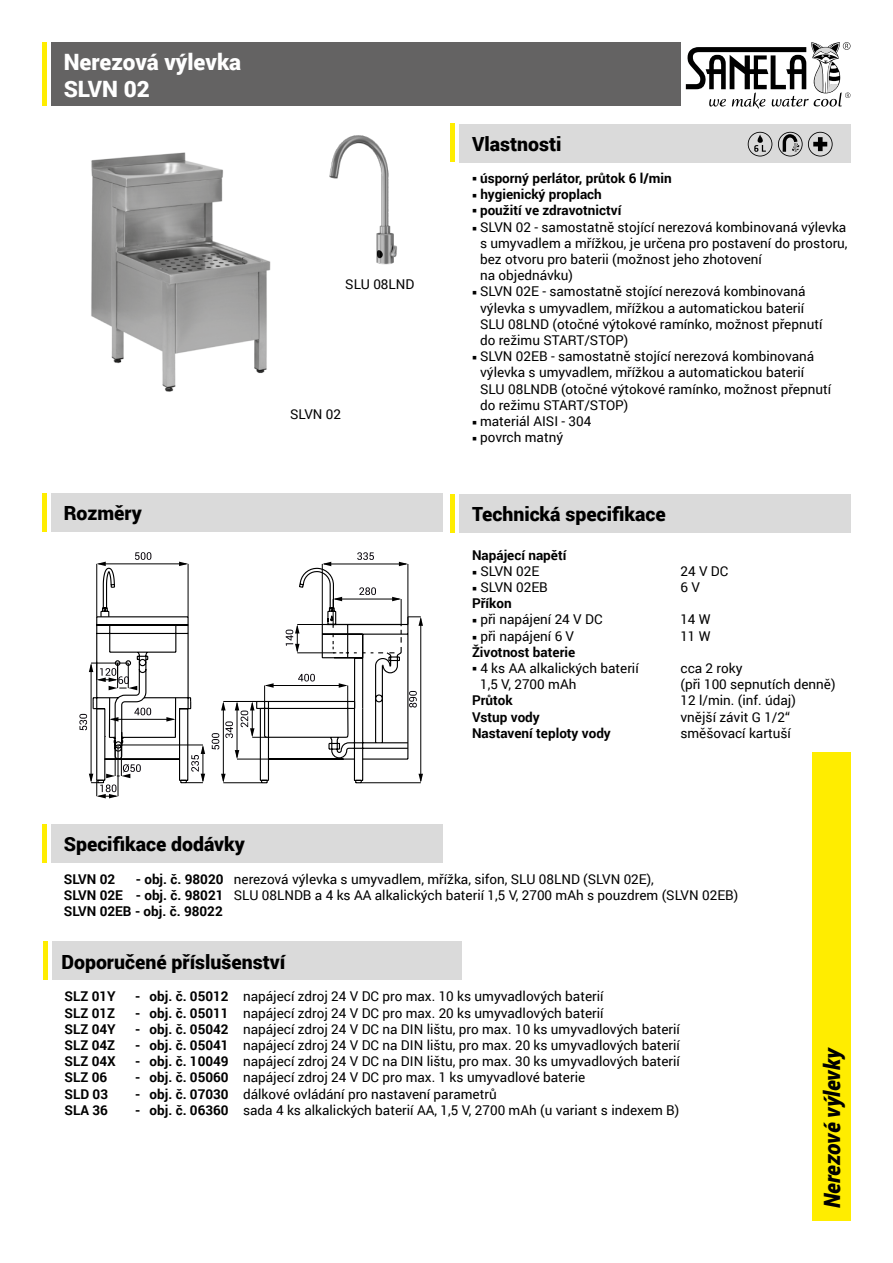
<style>
.page{position:relative;width:893px;height:1263px;background:#fff}
.page>*{position:absolute;margin:0;border:0;box-sizing:border-box;transform-origin:0 0}
.t1{font:900 22.5px/26.2px "Roboto";color:#fff}
.t2{font:italic 900 22.5px "Roboto";letter-spacing:-.01em;color:#000;scale:.95 1}
.t3{font:900 19.5px "Roboto";color:#000}
.t4{font:13.5px/16.2px "Roboto";color:#000}
.t5{font:700 13.5px "Roboto";color:#000}
.s1{font-weight:700}
</style>
<div class="page">
<div style="left:51px;top:43px;width:629px;height:63px;background:#646363"></div>
<div style="left:459px;top:124px;width:391px;height:38px;background:#dadada"></div>
<div style="left:51px;top:824px;width:391px;height:38px;background:#dadada"></div>
<div style="left:812px;top:752px;width:38px;height:468px;background:#ffed00"></div>
<hr style="left:43px;top:43px;width:4px;height:63px;background:#ffed00">
<hr style="left:43px;top:824px;width:4px;height:38px;background:#ffed00">
<hr style="left:451px;top:123px;width:4px;height:39px;background:#ffed00">
<div style="left:51px;top:493px;width:391px;height:38px;background:#dadada"></div>
<hr style="left:43px;top:493px;width:4px;height:38px;background:#ffed00">
<img style="left:91px;top:152px;width:180px;height:240px">
<img style="left:329px;top:135px;width:68px;height:130px">
<div style="left:459px;top:494px;width:391px;height:39px;background:#dadada"></div>
<hr style="left:451px;top:494px;width:4px;height:39px;background:#ffed00">
<div style="left:52px;top:942px;width:409px;height:38px;background:#dadada"></div>
<div style="left:43px;top:942px;width:5px;height:38px;background:#ffed00"></div>
<svg style="left:686px;top:42px;width:164px;height:67px"></svg>
<svg style="left:92px;top:616px;width:317px;height:168px"></svg>
<hr style="left:223px;top:782px;width:39px;height:1px;background:#000">
<hr style="left:223px;top:703px;width:1px;height:78px;background:#000">
<svg style="left:221px;top:774px;width:5px;height:9px"></svg>
<hr style="left:237px;top:759px;width:31px;height:1px;background:#000">
<hr style="left:266px;top:685px;width:80px;height:1px;background:#000">
<svg style="left:339px;top:683px;width:9px;height:18px"></svg>
<svg style="left:212px;top:683px;width:62px;height:76px"></svg>
<svg style="left:298px;top:674px;width:17px;height:7px"></svg>
<hr style="left:408px;top:564px;width:1px;height:60px;background:#000">
<hr style="left:324px;top:564px;width:82px;height:1px;background:#000">
<svg style="left:399px;top:562px;width:9px;height:4px"></svg>
<svg style="left:357px;top:552px;width:17px;height:8px"></svg>
<hr style="left:361px;top:782px;width:60px;height:1px;background:#000">
<hr style="left:420px;top:618px;width:1px;height:163px;background:#000">
<svg style="left:418px;top:774px;width:5px;height:9px"></svg>
<svg style="left:408px;top:616px;width:15px;height:10px"></svg>
<svg style="left:409px;top:691px;width:8px;height:16px"></svg>
<hr style="left:188px;top:564px;width:1px;height:53px;background:#000">
<hr style="left:98px;top:564px;width:88px;height:1px;background:#000">
<svg style="left:179px;top:562px;width:9px;height:4px"></svg>
<svg style="left:135px;top:552px;width:16px;height:8px"></svg>
<hr style="left:91px;top:665px;width:1px;height:116px;background:#000">
<svg style="left:89px;top:662px;width:48px;height:28px"></svg>
<svg style="left:79px;top:714px;width:8px;height:16px"></svg>
<hr style="left:111px;top:719px;width:63px;height:1px;background:#000">
<svg style="left:109px;top:717px;width:9px;height:20px"></svg>
<svg style="left:166px;top:717px;width:10px;height:20px"></svg>
<svg style="left:134px;top:708px;width:17px;height:7px"></svg>
<hr style="left:119px;top:745px;width:84px;height:1px;background:#000">
<svg style="left:186px;top:745px;width:19px;height:38px"></svg>
<hr style="left:121px;top:745px;width:1px;height:31px;background:#000">
<hr style="left:115px;top:745px;width:1px;height:31px;background:#000">
<hr style="left:118px;top:745px;width:1px;height:51px;background:#000">
<svg style="left:89px;top:764px;width:52px;height:34px"></svg>
<hr style="left:335px;top:599px;width:64px;height:1px;background:#000">
<svg style="left:392px;top:597px;width:10px;height:27px"></svg>
<svg style="left:359px;top:587px;width:17px;height:8px"></svg>
<svg style="left:286px;top:562px;width:56px;height:91px"></svg>
<svg style="left:97px;top:562px;width:19px;height:56px"></svg>
<svg style="left:778px;top:132px;width:55px;height:24px"></svg>
<svg style="left:748px;top:132px;width:24px;height:24px"></svg>
<h1 class="t1" style="left:64px;top:48px;width:179px">Nerezová výlevka<br>SLVN 02</h1>
<h2 class="t3" style="left:64px;top:499px;width:80px">Rozměry</h2>
<p class="t4" style="left:345px;top:275px;width:71px">SLU 08LND</p>
<p class="t4" style="left:290px;top:406px;width:53px">SLVN 02</p>
<h2 class="t3" style="left:64px;top:830px;width:183px">Specifikace dodávky</h2>
<h2 class="t3" style="left:472px;top:130px;width:91px">Vlastnosti</h2>
<p class="t5" style="left:472px;top:169px;width:201px">○ úsporný perlátor, průtok 6 l/min</p>
<p class="t5" style="left:472px;top:185px;width:131px">○ hygienický proplach</p>
<p class="t5" style="left:472px;top:201px;width:151px">○ použití ve zdravotnictví</p>
<p class="t4" style="left:480px;top:218px;width:369px;text-indent:-8px">○ SLVN 02 - samostatně stojící nerezová kombinovaná výlevka s umyvadlem a mřížkou, je určena pro postavení do prostoru, bez otvoru pro baterii (možnost jeho zhotovení<br>na objednávku)</p>
<p class="t4" style="left:480px;top:283px;width:344px;text-indent:-8px">○ SLVN 02E - samostatně stojící nerezová kombinovaná výlevka s umyvadlem, mřížkou a automatickou baterií SLU 08LND (otočné výtokové ramínko, možnost přepnutí do režimu START/STOP)</p>
<p class="t4" style="left:480px;top:348px;width:352px;text-indent:-8px">○ SLVN 02EB - samostatně stojící nerezová kombinovaná výlevka s umyvadlem, mřížkou a automatickou baterií SLU 08LNDB (otočné výtokové ramínko, možnost přepnutí do režimu START/STOP)</p>
<p class="t4" style="left:472px;top:413px;width:121px">○ materiál AISI - 304</p>
<p class="t4" style="left:472px;top:429px;width:93px">○ povrch matný</p>
<h2 class="t3" style="left:472px;top:501px;width:195px">Technická specifikace</h2>
<p class="t5" style="left:472px;top:545px;width:96px">Napájecí napětí</p>
<p class="t4" style="left:472px;top:562px;width:69px">○ SLVN 02E</p>
<p class="t4" style="left:680px;top:562px;width:49px">24 V DC</p>
<p class="t4" style="left:472px;top:579px;width:77px">○ SLVN 02EB</p>
<p class="t4" style="left:680px;top:579px;width:21px">6 V</p>
<p class="t5" style="left:472px;top:594px;width:41px">Příkon</p>
<p class="t4" style="left:472px;top:611px;width:132px">○ při napájení 24 V DC</p>
<p class="t4" style="left:680px;top:611px;width:32px">14 W</p>
<p class="t4" style="left:472px;top:627px;width:104px">○ při napájení 6 V</p>
<p class="t4" style="left:680px;top:627px;width:32px">11 W</p>
<p class="t5" style="left:472px;top:642px;width:105px">Životnost baterie</p>
<p class="t4" style="left:472px;top:660px;width:168px">○ 4 ks AA alkalických baterií</p>
<p class="t4" style="left:680px;top:660px;width:63px">cca 2 roky</p>
<p class="t4" style="left:480px;top:676px;width:98px">1,5 V, 2700 mAh</p>
<p class="t4" style="left:680px;top:676px;width:156px">(při 100 sepnutích denně)</p>
<p class="t5" style="left:472px;top:691px;width:42px">Průtok</p>
<p class="t4" style="left:680px;top:692px;width:117px">12 l/min. (inf. údaj)</p>
<p class="t5" style="left:472px;top:707px;width:69px">Vstup vody</p>
<p class="t4" style="left:680px;top:708px;width:111px">vnější závit G 1/2“</p>
<p class="t5" style="left:472px;top:723px;width:140px">Nastavení teploty vody</p>
<p class="t4" style="left:680px;top:724px;width:112px">směšovací kartuší</p>
<p class="t4" style="left:64px;top:870px;width:676px;text-indent:72px"><span class="s1">- obj. č. 98020</span> nerezová výlevka s umyvadlem, mřížka, sifon, SLU 08LND (SLVN 02E),<br><span class="s1">SLVN 02E - obj. č. 98021</span> SLU 08LNDB a 4 ks AA alkalických baterií 1,5 V, 2700 mAh s pouzdrem (SLVN 02EB)<br><span class="s1">SLVN 02EB - obj. č. 98022</span></p>
<p class="t5" style="left:64px;top:869px;width:53px">SLVN 02</p>
<h2 class="t3" style="left:61px;top:948px;width:226px">Doporučené příslušenství</h2>
<p class="t5" style="left:65px;top:987px;width:53px">SLZ 01Y</p>
<p class="t4" style="left:135px;top:988px;width:470px"><span class="s1">- obj. č. 05012</span> napájecí zdroj 24 V DC pro max. 10 ks umyvadlových baterií</p>
<p class="t5" style="left:65px;top:1003px;width:52px">SLZ 01Z</p>
<p class="t4" style="left:135px;top:1004px;width:470px"><span class="s1">- obj. č. 05011</span> napájecí zdroj 24 V DC pro max. 20 ks umyvadlových baterií</p>
<p class="t5" style="left:65px;top:1019px;width:53px">SLZ 04Y</p>
<p class="t4" style="left:135px;top:1020px;width:546px"><span class="s1">- obj. č. 05042</span> napájecí zdroj 24 V DC na DIN lištu, pro max. 10 ks umyvadlových baterií</p>
<p class="t5" style="left:65px;top:1036px;width:52px">SLZ 04Z</p>
<p class="t4" style="left:135px;top:1036px;width:546px"><span class="s1">- obj. č. 05041</span> napájecí zdroj 24 V DC na DIN lištu, pro max. 20 ks umyvadlových baterií</p>
<p class="t5" style="left:65px;top:1052px;width:53px">SLZ 04X</p>
<p class="t4" style="left:135px;top:1053px;width:546px"><span class="s1">- obj. č. 10049</span> napájecí zdroj 24 V DC na DIN lištu, pro max. 30 ks umyvadlových baterií</p>
<p class="t5" style="left:65px;top:1068px;width:44px">SLZ 06</p>
<p class="t4" style="left:135px;top:1069px;width:452px"><span class="s1">- obj. č. 05060</span> napájecí zdroj 24 V DC pro max. 1 ks umyvadlové baterie</p>
<p class="t5" style="left:65px;top:1084px;width:45px">SLD 03</p>
<p class="t4" style="left:135px;top:1085px;width:363px"><span class="s1">- obj. č. 07030</span> dálkové ovládání pro nastavení parametrů</p>
<p class="t5" style="left:65px;top:1100px;width:45px">SLA 36</p>
<p class="t4" style="left:135px;top:1101px;width:546px"><span class="s1">- obj. č. 06360</span> sada 4 ks alkalických baterií AA, 1,5 V, 2700 mAh (u variant s indexem B)</p>
<h1 class="t2" style="left:816px;top:1208px;width:171px;rotate:-90deg">Nerezové výlevky</h1>
</div>
